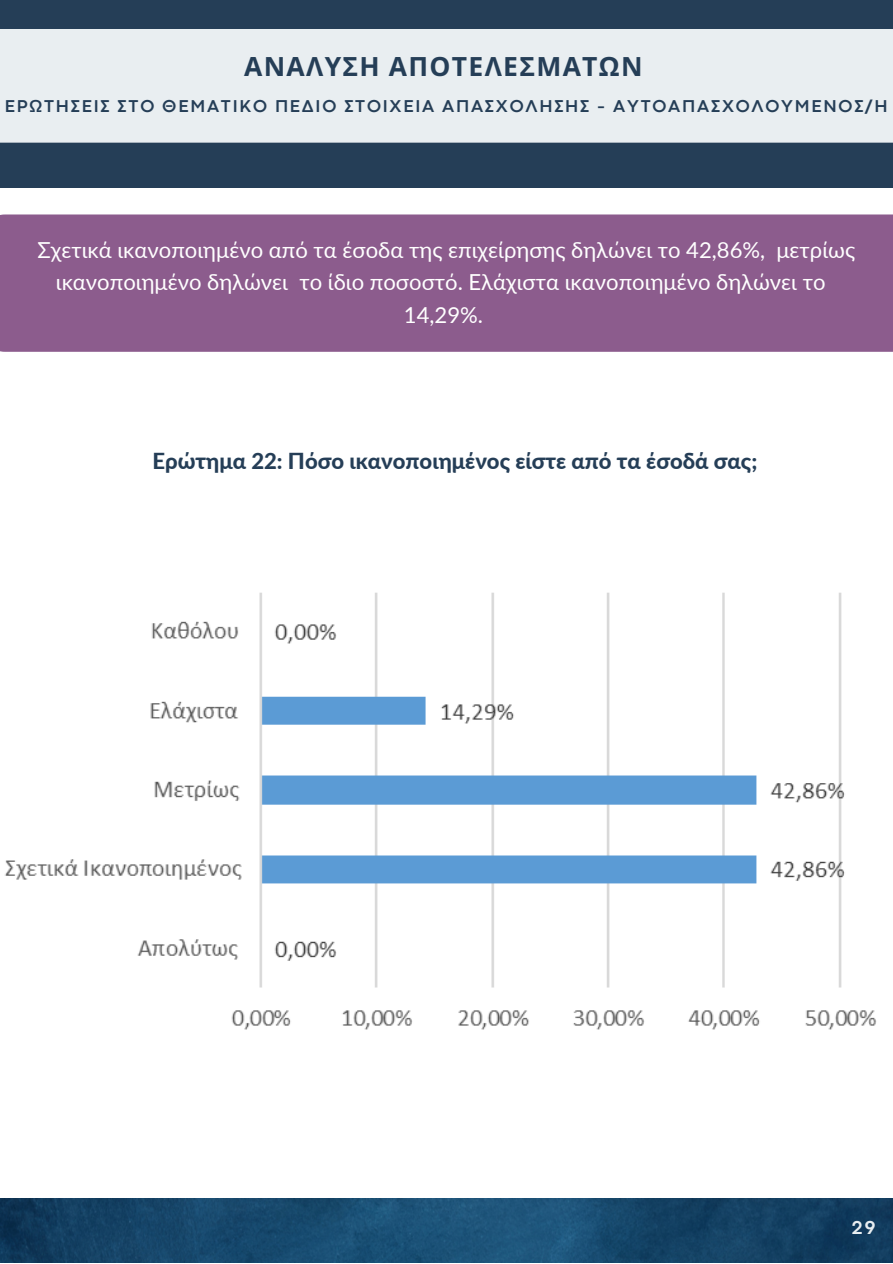
<style>
.page{position:relative;width:893px;height:1264px;background:#fff}
.page>*{position:absolute;margin:0;border:0;box-sizing:border-box;transform-origin:0 0}
.t1{font:700 26.4px "Noto Sans";letter-spacing:.05em;color:#253e57}
.t2{font:22.05px/32.5px "Lato";color:#fff;text-align:center}
.t3{font:800 22.05px "Lato";color:#253e57}
.t4{font:700 19.5px "Codec Pro";color:#e9eef1}
.t5{font:700 17.85px "Codec Pro";letter-spacing:.1em;color:#253e57}
</style>
<div class="page">
<div style="left:0;top:0;width:892px;height:1262px;background:#253e57"></div>
<div style="left:0;top:188px;width:892px;height:1074px;background:#fff"></div>
<div style="left:0;top:214px;width:892px;height:138px;background:#8c5c8d"></div>
<div style="left:0;top:29px;width:892px;height:114px;background:#e9eef1"></div>
<img style="left:0;top:1198px;width:892px;height:64px">
<img style="left:5px;top:592px;width:871px;height:438px">
<p class="t1" style="left:244px;top:48px;width:400px">ΑΝΑΛΥΣΗ ΑΠΟΤΕΛΕΣΜΑΤΩΝ</p>
<p class="t5" style="left:5px;top:99px;width:884px">ΕΡΩΤΗΣΕΙΣ ΣΤΟ ΘΕΜΑΤΙΚΟ ΠΕΔΙΟ ΣΤΟΙΧΕΙΑ ΑΠΑΣΧΟΛΗΣΗΣ - ΑΥΤΟΑΠΑΣΧΟΛΟΥΜΕΝΟΣ/Η</p>
<p class="t2" style="left:37px;top:233px;width:819px">Σχετικά ικανοποιημένο από τα έσοδα της επιχείρησης δηλώνει το 42,86%, μετρίως ικανοποιημένο δηλώνει το ίδιο ποσοστό. Ελάχιστα ικανοποιημένο δηλώνει το<br>14,29%.</p>
<p class="t3" style="left:152px;top:447px;width:606px">Ερώτημα 22: Πόσο ικανοποιημένος είστε από τα έσοδά σας;</p>
<p class="t4" style="left:851px;top:1220px;width:25px">29</p>
</div>
